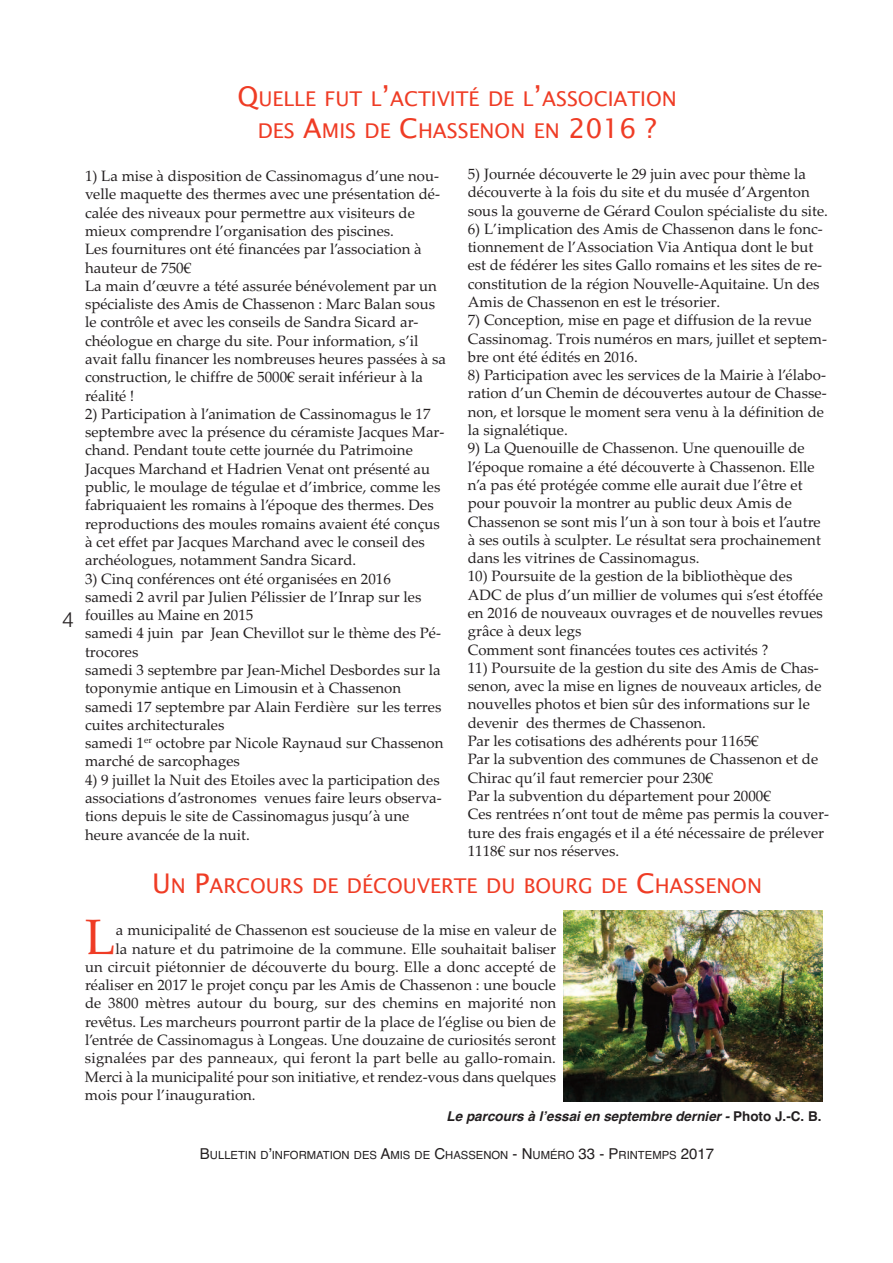
<style>
.page{position:relative;width:893px;height:1263px;background:#fff}
.page>*{position:absolute;margin:0;border:0;box-sizing:border-box;transform-origin:0 0}
.t1{font:49.8px "Palatino Linotype";color:#ef3c25}
.t2{font:300 21px "Helvetica";color:#231f20}
.t3{font:20.25px/32.4px "Lucida Sans";color:#ef3c25;text-align:center}
.t4{font:15px/18.3px "Palatino Linotype";color:#231f20}
.t5{font:italic 700 13.5px "Helvetica";color:#231f20}
.t6{font:11.25px "Helvetica";color:#231f20}
.s1{font-size:27px}
.s2{font-style:normal}
.s3{font-size:15px}
</style>
<div class="page">
<div style="left:563px;top:910px;width:266px;height:191px;background:linear-gradient(to bottom,#fff,#fff)"></div>
<img style="left:563px;top:910px;width:259px;height:191px">
<h2 class="t2" style="left:62px;top:602px;width:13px">4</h2>
<h3 class="t3" style="left:237px;top:83px;width:441px"><span class="s1">Q</span>UELLE FUT L<span class="s1">’</span>ACTIVITÉ DE L<span class="s1">’</span>ASSOCIATION<br>DES <span class="s1">A</span>MIS DE <span class="s1">C</span>HASSENON EN <span class="s1">2016 ?</span></h3>
<p class="t4" style="left:85px;top:167px;width:362px">1) La mise à disposition de Cassinomagus d’une nou&shy;velle maquette des thermes avec une présentation dé&shy;calée des niveaux pour permettre aux visiteurs de mieux comprendre l’organisation des piscines.<br>Les fournitures ont été financées par l’association à hauteur de 750€<br>La main d’œuvre a tété assurée bénévolement par un spécialiste des Amis de Chassenon : Marc Balan sous le contrôle et avec les conseils de Sandra Sicard ar&shy;chéologue en charge du site. pour information, s’il avait fallu financer les nombreuses heures passées à sa construction, le chiffre de 5000€ serait inférieur à la réalité !</p>
<p class="t4" style="left:85px;top:405px;width:361px">2) participation à l’animation de Cassinomagus le 17 septembre avec la présence du céramiste jacques Mar&shy;chand. pendant toute cette journée du patrimoine jacques Marchand et hadrien Venat ont présenté au public, le moulage de tégulae et d’imbrice, comme les fabriquaient les romains à l’époque des thermes. Des reproductions des moules romains avaient été conçus à cet effet par jacques Marchand avec le conseil des archéologues, notamment Sandra Sicard.</p>
<p class="t4" style="left:85px;top:569px;width:360px">3) Cinq conférences ont été organisées en 2016<br>samedi 2 avril par julien pélissier de l’Inrap sur les fouilles au Maine en 2015<br>samedi 4 juin par jean Chevillot sur le thème des pé&shy;trocores<br>samedi 3 septembre par jean-Michel Desbordes sur la toponymie antique en Limousin et à Chassenon samedi 17 septembre par Alain ferdière sur les terres cuites architecturales<br>samedi 1<sup>er</sup> octobre par Nicole Raynaud sur Chassenon marché de sarcophages</p>
<p class="t4" style="left:85px;top:770px;width:358px">4) 9 juillet la Nuit des Etoiles avec la participation des associations d’astronomes venues faire leurs observa&shy;tions depuis le site de Cassinomagus jusqu’à une heure avancée de la nuit.</p>
<p class="t4" style="left:468px;top:165px;width:362px">5) journée découverte le 29 juin avec pour thème la découverte à la fois du site et du musée d’Argenton sous la gouverne de gérard Coulon spécialiste du site.</p>
<p class="t4" style="left:468px;top:220px;width:356px">6) L’implication des Amis de Chassenon dans le fonc&shy;tionnement de l’Association Via Antiqua dont le but est de fédérer les sites gallo romains et les sites de re&shy;constitution de la région Nouvelle-Aquitaine. un des Amis de Chassenon en est le trésorier.</p>
<p class="t4" style="left:468px;top:311px;width:361px">7) Conception, mise en page et diffusion de la revue<br>Cassinomag. Trois numéros en mars, juillet et septem&shy;bre ont été édités en 2016.</p>
<p class="t4" style="left:468px;top:366px;width:360px">8) participation avec les services de la Mairie à l’élabo&shy;ration d’un Chemin de découvertes autour de Chasse&shy;non, et lorsque le moment sera venu à la définition de la signalétique.</p>
<p class="t4" style="left:468px;top:439px;width:355px">9) La quenouille de Chassenon. une quenouille de l’époque romaine a été découverte à Chassenon. Elle n’a pas été protégée comme elle aurait due l’être et pour pouvoir la montrer au public deux Amis de Chassenon se sont mis l’un à son tour à bois et l’autre à ses outils à sculpter. Le résultat sera prochainement dans les vitrines de Cassinomagus.</p>
<p class="t4" style="left:468px;top:567px;width:357px">10) poursuite de la gestion de la bibliothèque des ADC de plus d’un millier de volumes qui s’est étoffée en 2016 de nouveaux ouvrages et de nouvelles revues grâce à deux legs<br>Comment sont financées toutes ces activités ?</p>
<p class="t4" style="left:468px;top:658px;width:363px">11) poursuite de la gestion du site des Amis de Chas&shy;senon, avec la mise en lignes de nouveaux articles, de nouvelles photos et bien sûr des informations sur le devenir des thermes de Chassenon.<br>par les cotisations des adhérents pour 1165€<br>par la subvention des communes de Chassenon et de Chirac qu’il faut remercier pour 230€<br>par la subvention du département pour 2000€<br>Ces rentrées n’ont tout de même pas permis la couver&shy;ture des frais engagés et il a été nécessaire de prélever 1118€ sur nos réserves.</p>
<h3 class="t3" style="left:152px;top:869px;width:611px"><span class="s1">U</span>N <span class="s1">P</span>ARCOURS DE DÉCOUVERTE DU BOURG DE <span class="s1">C</span>HASSENON</h3>
<h1 class="t1" style="left:85px;top:907px;width:32px">L</h1>
<p class="t4" style="left:116px;top:921px;width:442px">a municipalité de Chassenon est soucieuse de la mise en valeur de</p>
<p class="t4" style="left:115px;top:939px;width:442px">la nature et du patrimoine de la commune. Elle souhaitait baliser</p>
<p class="t4" style="left:85px;top:957px;width:473px">un circuit piétonnier de découverte du bourg. Elle a donc accepté de</p>
<p class="t4" style="left:85px;top:976px;width:473px">réaliser en 2017 le projet conçu par les Amis de Chassenon : une boucle</p>
<p class="t4" style="left:85px;top:994px;width:473px">de 3800 mètres autour du bourg, sur des chemins en majorité non</p>
<p class="t4" style="left:85px;top:1012px;width:473px">revêtus. Les marcheurs pourront partir de la place de l’église ou bien de</p>
<p class="t4" style="left:85px;top:1031px;width:473px">l’entrée de Cassinomagus à Longeas. une douzaine de curiosités seront</p>
<p class="t4" style="left:85px;top:1049px;width:473px">signalées par des panneaux, qui feront la part belle au gallo-romain.</p>
<p class="t4" style="left:85px;top:1067px;width:473px">Merci à la municipalité pour son initiative, et rendez-vous dans quelques</p>
<p class="t4" style="left:85px;top:1085px;width:172px">mois pour l’inauguration.</p>
<p class="t5" style="left:446px;top:1109px;width:377px">Le parcours à l’essai en septembre dernier - <span class="s2">Photo J.-C. B.</span></p>
<p class="t6" style="left:200px;top:1149px;width:516px"><span class="s3">B</span>ULLETIN D<span class="s3">’</span>INFORMATION DES <span class="s3">A</span>MIS DE <span class="s3">C</span>HASSENON <span class="s3">- N</span>UMÉRO <span class="s3">33 - P</span>RINTEMPS <span class="s3">2017</span></p>
</div>
